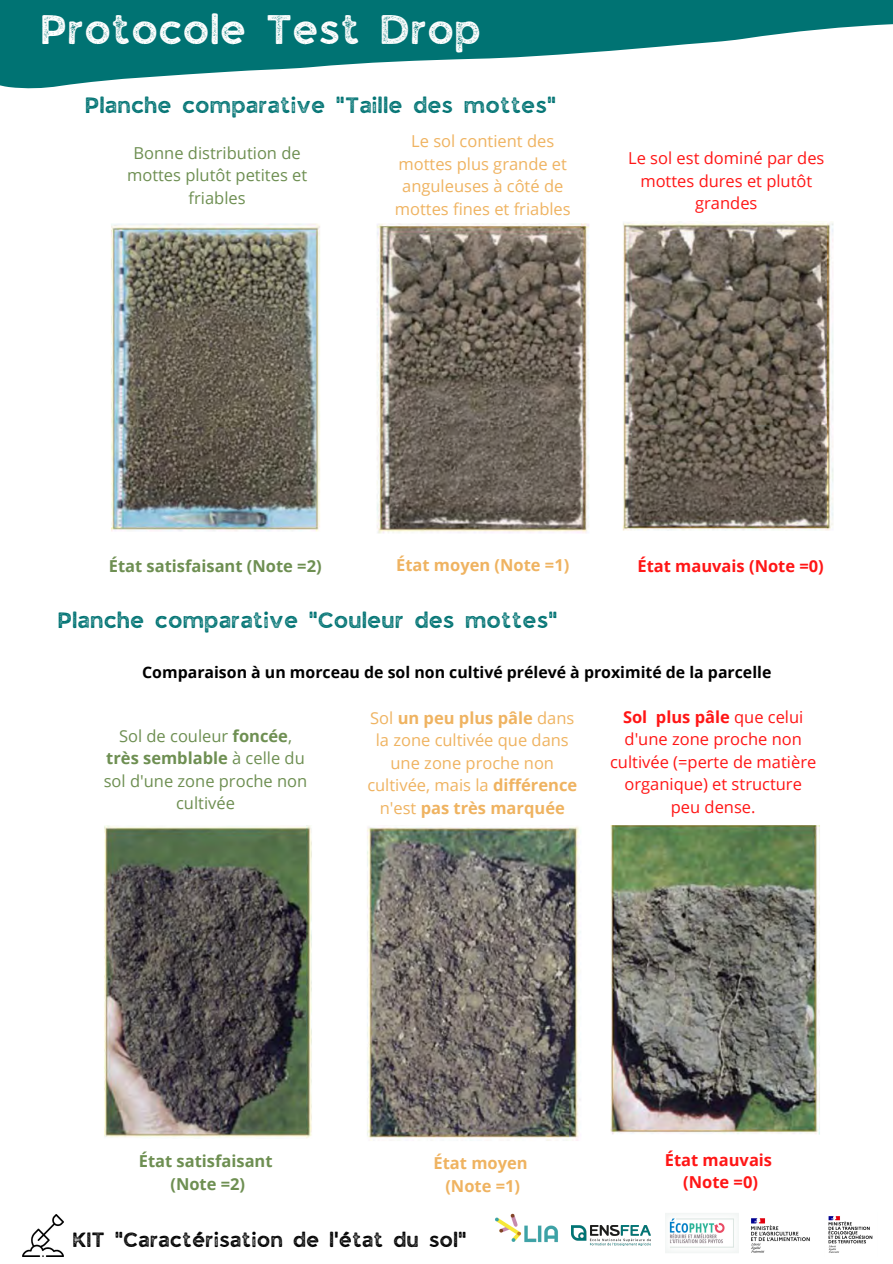
<style>
.page{position:relative;width:893px;height:1264px;background:#fff}
.page>*{position:absolute;margin:0;border:0;box-sizing:border-box;transform-origin:0 0}
.t1{font:39px "JA Jaya Giri Sans Rough";color:#fff}
.t2{font:21px "JA Jaya Giri Sans Rough";color:#007373}
.t3{font:19.5px "JA Jaya Giri Sans Rough";color:#010101}
.t4{font:16.5px/22.5px "Open Sans";color:#efb361;text-align:center}
.t5{font:16.5px/22.5px "Open Sans";color:#ff1616;text-align:center}
.t6{font:16.5px/22.5px "Open Sans";color:#6e8f52;text-align:center}
.t7{font:700 16.5px "Open Sans";color:#6e8f52}
.t8{font:700 16.5px "Open Sans";color:#ff1616}
.t9{font:700 16.5px "Open Sans";color:#efb361}
.t10{font:700 15.9px "Open Sans";color:#000}
.s1{font-weight:700}
</style>
<div class="page">
<svg style="left:0;top:0;width:892px;height:89px;fill:#007373"></svg>
<img style="left:111px;top:221px;width:722px;height:312px">
<img style="left:104px;top:825px;width:716px;height:316px">
<img style="left:571px;top:1225px;width:79px;height:20px">
<img style="left:22px;top:1214px;width:42px;height:42px">
<img style="left:495px;top:1213px;width:63px;height:30px">
<img style="left:751px;top:1218px;width:59px;height:35px">
<img style="left:665px;top:1213px;width:73px;height:40px">
<img style="left:828px;top:1216px;width:45px;height:37px">
<p class="t1" style="left:43px;top:13px;width:442px">Protocole Test Drop</p>
<p class="t2" style="left:86px;top:96px;width:472px">Planche comparative "Taille des mottes"</p>
<p class="t6" style="left:127px;top:141px;width:182px">Bonne distribution de mottes plutôt petites et friables</p>
<p class="t4" style="left:395px;top:130px;width:177px">Le sol contient des mottes plus grande et anguleuses à côté de mottes fines et friables</p>
<p class="t5" style="left:628px;top:147px;width:198px">Le sol est dominé par des mottes dures et plutôt grandes</p>
<p class="t7" style="left:109px;top:554px;width:214px">État satisfaisant (Note =2)</p>
<p class="t9" style="left:396px;top:553px;width:175px">État moyen (Note =1)</p>
<p class="t8" style="left:637px;top:554px;width:188px">État mauvais (Note =0)</p>
<p class="t2" style="left:59px;top:611px;width:501px">Planche comparative "Couleur des mottes"</p>
<p class="t10" style="left:142px;top:661px;width:630px">Comparaison à un morceau de sol non cultivé prélevé à proximité de la parcelle</p>
<p class="t6" style="left:104px;top:724px;width:205px">Sol de couleur <span class="s1">foncée</span>, <span class="s1">très semblable</span> à celle du sol d'une zone proche non cultivée</p>
<p class="t4" style="left:367px;top:706px;width:211px">Sol <span class="s1">un peu plus pâle</span> dans la zone cultivée que dans une zone proche non cultivée, mais la <span class="s1">différence </span>n'est <span class="s1">pas très marquée</span></p>
<p class="t5" style="left:610px;top:705px;width:208px"><span class="s1">Sol plus pâle</span> que celui d'une zone proche non cultivée (=perte de matière organique) et structure peu dense.</p>
<p class="t7" style="left:139px;top:1149px;width:135px">État satisfaisant</p>
<p class="t7" style="left:170px;top:1172px;width:76px">(Note =2)</p>
<p class="t9" style="left:433px;top:1151px;width:96px">État moyen</p>
<p class="t9" style="left:445px;top:1173px;width:76px">(Note =1)</p>
<p class="t8" style="left:664px;top:1148px;width:109px">État mauvais</p>
<p class="t8" style="left:683px;top:1170px;width:76px">(Note =0)</p>
<p class="t3" style="left:73px;top:1231px;width:396px">KIT "Caractérisation de l'état du sol"</p>
</div>
